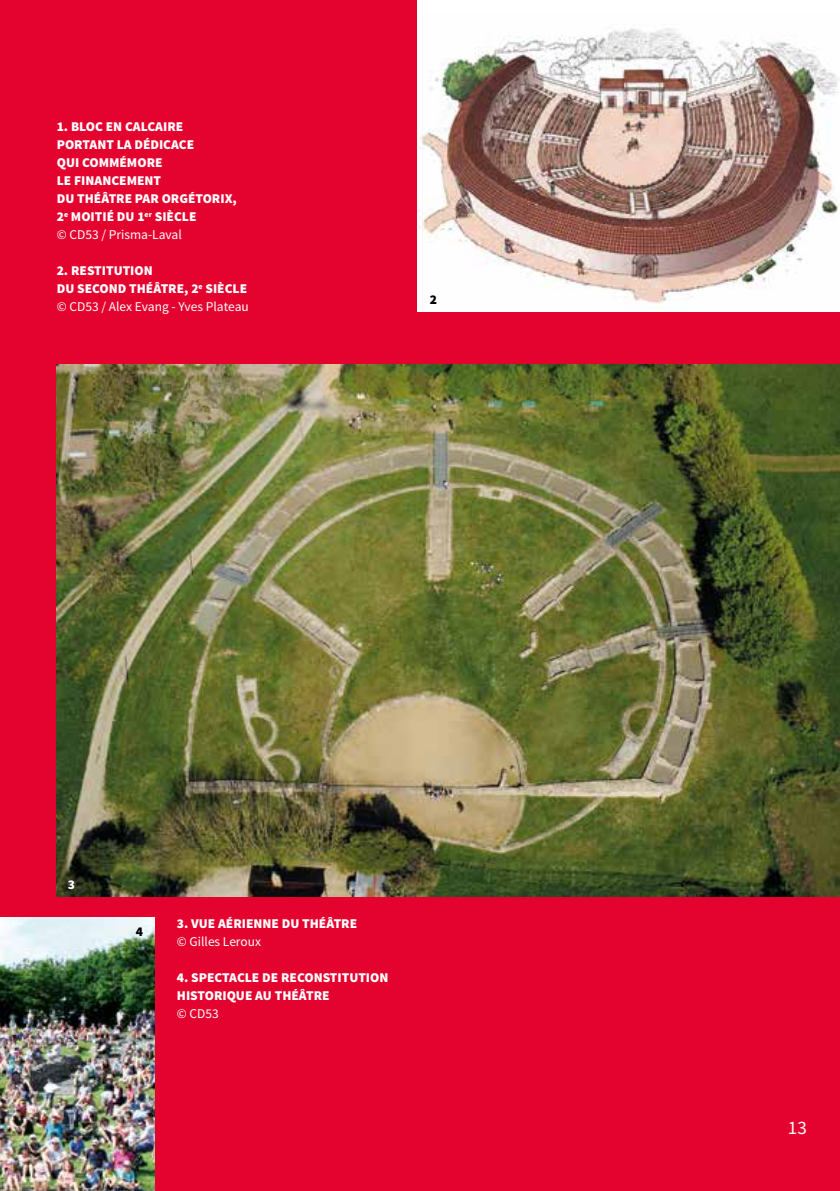
<style>
.page{position:relative;width:840px;height:1191px;background:#fff}
.page>*{position:absolute;margin:0;border:0;box-sizing:border-box;transform-origin:0 0}
.t1{font:19px "Source Sans Pro";color:#fff}
.t2{font:900 13.4px/18px "Source Sans Pro";color:#fff}
.t3{font:13.4px "Source Sans Pro";color:#fff}
.t4{font:900 13.4px "Source Sans Pro";color:#000}
.s1{font-weight:400}
</style>
<div class="page">
<div style="left:0;top:0;width:839px;height:1191px;background:#e4032e"></div>
<img style="left:0;top:917px;width:154px;height:274px">
<div style="left:417px;top:0;width:422px;height:311px;background:#fff"></div>
<img style="left:418px;top:28px;width:421px;height:278px">
<img style="left:57px;top:364px;width:782px;height:533px">
<p class="t2" style="left:57px;top:119px;width:181px">1. BLOC EN CALCAIRE<br>PORTANT LA DÉDICACE<br>QUI COMMÉMORE<br>LE FINANCEMENT<br>DU THÉÂTRE PAR ORGÉTORIX,<br>2<sup>e</sup> MOITIÉ DU 1<sup>er</sup> SIÈCLE<br><span class="s1">© CD53 / Prisma-Laval</span></p>
<p class="t2" style="left:57px;top:263px;width:193px">2. RESTITUTION<br>DU SECOND THÉÂTRE, 2<sup>e</sup> SIÈCLE <span class="s1">© CD53 / Alex Evang - Yves Plateau</span></p>
<p class="t4" style="left:429px;top:290px;width:9px">2</p>
<p class="t2" style="left:68px;top:876px;width:9px">3</p>
<p class="t4" style="left:136px;top:922px;width:9px">4</p>
<p class="t2" style="left:177px;top:914px;width:182px">3. VUE AÉRIENNE DU THÉÂTRE</p>
<p class="t3" style="left:177px;top:933px;width:86px">© Gilles Leroux</p>
<p class="t2" style="left:177px;top:968px;width:213px">4. SPECTACLE DE RECONSTITUTION<br>HISTORIQUE AU THÉÂTRE</p>
<p class="t3" style="left:177px;top:1005px;width:43px">© CD53</p>
<h1 class="t1" style="left:787px;top:1116px;width:21px">13</h1>
</div>
